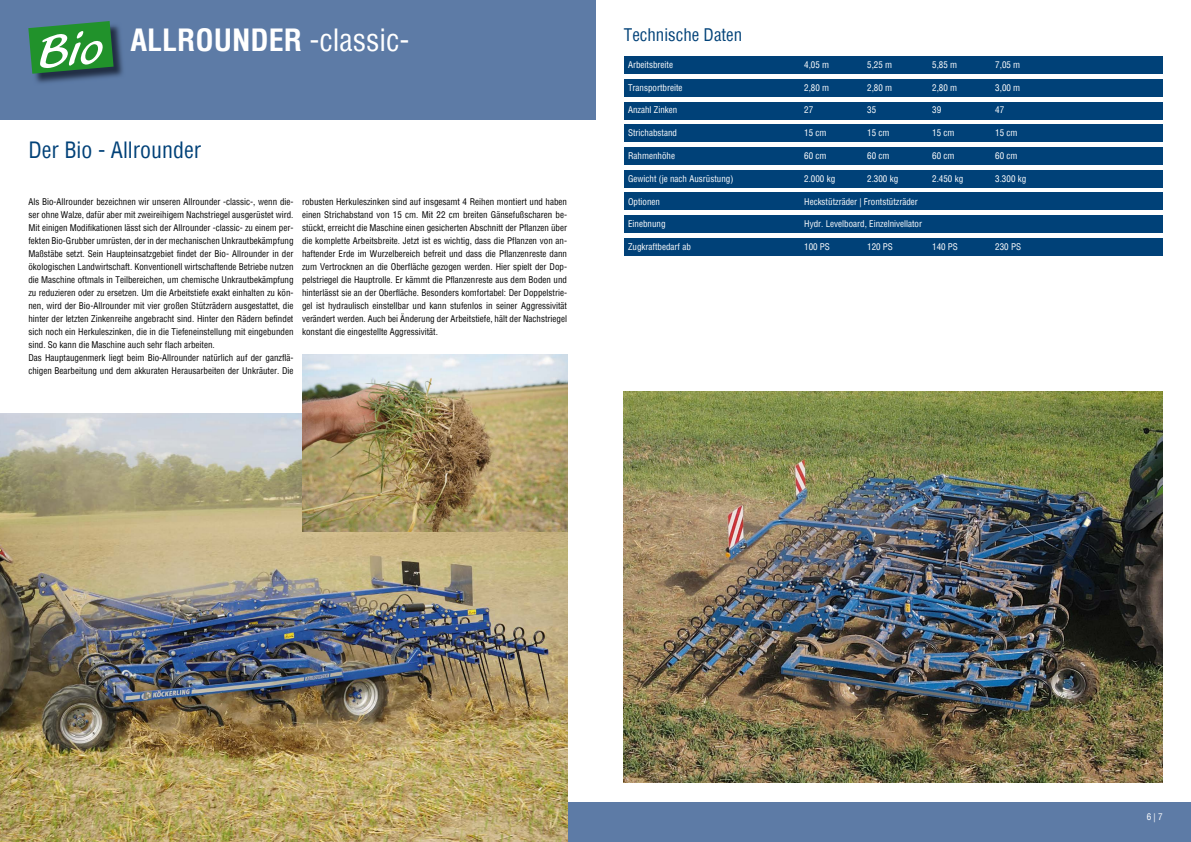
<style>
.page{position:relative;width:1191px;height:842px;background:#fff}
.page>*{position:absolute;margin:0;border:0;box-sizing:border-box;transform-origin:0 0}
.t1{font:700 condensed 30px "Helvetica";color:#fff}
.t2{font:condensed 22px "Helvetica";color:#004178}
.t3{font:condensed 17px "Helvetica";color:#004178}
.t4{font:condensed 9px/13px "Helvetica";color:#000}
.t5{font:condensed 9px "Helvetica";color:#fff}
.s1{font-weight:400}
</style>
<div class="page">
<img style="left:624px;top:391px;width:538px;height:392px">
<div style="left:0;top:802px;width:1191px;height:40px;background:#5d7ba6"></div>
<div style="left:0;top:0;width:595px;height:119px;background:#5d7ba6"></div>
<div style="left:624px;top:57px;width:538px;height:17px;background:#004178"></div>
<div style="left:624px;top:79px;width:538px;height:17px;background:#004178"></div>
<div style="left:624px;top:102px;width:538px;height:17px;background:#004178"></div>
<div style="left:624px;top:125px;width:538px;height:17px;background:#004178"></div>
<div style="left:624px;top:147px;width:538px;height:17px;background:#004178"></div>
<div style="left:624px;top:170px;width:538px;height:17px;background:#004178"></div>
<div style="left:624px;top:193px;width:538px;height:17px;background:#004178"></div>
<div style="left:624px;top:215px;width:538px;height:17px;background:#004178"></div>
<div style="left:624px;top:238px;width:538px;height:17px;background:#004178"></div>
<img style="left:35px;top:25px;width:88px;height:58px">
<img style="left:114px;top:28px;width:9px;height:23px">
<img style="left:0;top:414px;width:567px;height:428px">
<img style="left:302px;top:354px;width:265px;height:177px">
<svg style="left:28px;top:21px;width:86px;height:53px;background:#268739"></svg>
<h1 class="t1" style="left:130px;top:20px;width:281px">ALLROUNDER <span class="s1">-classic-</span></h1>
<h2 class="t2" style="left:28px;top:136px;width:174px">Der Bio - Allrounder</h2>
<p class="t4" style="left:28px;top:195px;width:267px">Als Bio-Allrounder bezeichnen wir unseren Allrounder -classic-, wenn die&shy;ser ohne Walze, dafür aber mit zweireihigem Nachstriegel ausgerüstet wird.<br>Mit einigen Modifikationen lässt sich der Allrounder -classic- zu einem per&shy;fekten Bio-Grubber umrüsten, der in der mechanischen Unkrautbekämpfung Maßstäbe setzt. Sein Haupteinsatzgebiet findet der Bio- Allrounder in der ökologischen Landwirtschaft. Konventionell wirtschaftende Betriebe nutzen die Maschine oftmals in Teilbereichen, um chemische Unkrautbekämpfung zu reduzieren oder zu ersetzen. Um die Arbeitstiefe exakt einhalten zu kön&shy;nen, wird der Bio-Allrounder mit vier großen Stützrädern ausgestattet, die hinter der letzten Zinkenreihe angebracht sind. Hinter den Rädern befindet sich noch ein Herkuleszinken, die in die Tiefeneinstellung mit eingebunden sind. So kann die Maschine auch sehr flach arbeiten.<br>Das Hauptaugenmerk liegt beim Bio-Allrounder natürlich auf der ganzflä&shy;chigen Bearbeitung und dem akkuraten Herausarbeiten der Unkräuter. Die</p>
<p class="t4" style="left:302px;top:195px;width:267px;text-align:justify">robusten Herkuleszinken sind auf insgesamt 4 Reihen montiert und haben einen Strichabstand von 15 cm. Mit 22 cm breiten Gänsefußscharen be&shy;stückt, erreicht die Maschine einen gesicherten Abschnitt der Pflanzen über die komplette Arbeitsbreite. Jetzt ist es wichtig, dass die Pflanzen von an&shy;haftender Erde im Wurzelbereich befreit und dass die Pflanzenreste dann zum Vertrocknen an die Oberfläche gezogen werden. Hier spielt der Dop&shy;pelstriegel die Hauptrolle. Er kämmt die Pflanzenreste aus dem Boden und hinterlässt sie an der Oberfläche. Besonders komfortabel: Der Doppelstrie&shy;gel ist hydraulisch einstellbar und kann stufenlos in seiner Aggressivität verändert werden. Auch bei Änderung der Arbeitstiefe, hält der Nachstriegel konstant die eingestellte Aggressivität.</p>
<h3 class="t3" style="left:624px;top:24px;width:120px">Technische Daten</h3>
<p class="t5" style="left:628px;top:59px;width:46px">Arbeitsbreite</p>
<p class="t5" style="left:804px;top:59px;width:27px">4,05 m</p>
<p class="t5" style="left:867px;top:59px;width:27px">5,25 m</p>
<p class="t5" style="left:932px;top:59px;width:27px">5,85 m</p>
<p class="t5" style="left:995px;top:59px;width:27px">7,05 m</p>
<p class="t5" style="left:628px;top:81px;width:56px">Transportbreite</p>
<p class="t5" style="left:804px;top:81px;width:27px">2,80 m</p>
<p class="t5" style="left:867px;top:81px;width:27px">2,80 m</p>
<p class="t5" style="left:932px;top:81px;width:27px">2,80 m</p>
<p class="t5" style="left:995px;top:81px;width:27px">3,00 m</p>
<p class="t5" style="left:628px;top:104px;width:51px">Anzahl Zinken</p>
<p class="t5" style="left:804px;top:104px;width:10px">27</p>
<p class="t5" style="left:867px;top:104px;width:10px">35</p>
<p class="t5" style="left:932px;top:104px;width:10px">39</p>
<p class="t5" style="left:995px;top:104px;width:10px">47</p>
<p class="t5" style="left:628px;top:127px;width:50px">Strichabstand</p>
<p class="t5" style="left:804px;top:127px;width:24px">15 cm</p>
<p class="t5" style="left:867px;top:127px;width:24px">15 cm</p>
<p class="t5" style="left:932px;top:127px;width:24px">15 cm</p>
<p class="t5" style="left:995px;top:127px;width:24px">15 cm</p>
<p class="t5" style="left:628px;top:150px;width:48px">Rahmenhöhe</p>
<p class="t5" style="left:804px;top:150px;width:24px">60 cm</p>
<p class="t5" style="left:867px;top:150px;width:24px">60 cm</p>
<p class="t5" style="left:932px;top:150px;width:24px">60 cm</p>
<p class="t5" style="left:995px;top:150px;width:24px">60 cm</p>
<p class="t5" style="left:628px;top:173px;width:107px">Gewicht (je nach Ausrüstung)</p>
<p class="t5" style="left:804px;top:173px;width:32px">2.000 kg</p>
<p class="t5" style="left:867px;top:173px;width:32px">2.300 kg</p>
<p class="t5" style="left:932px;top:173px;width:32px">2.450 kg</p>
<p class="t5" style="left:995px;top:173px;width:32px">3.300 kg</p>
<p class="t5" style="left:628px;top:195px;width:33px">Optionen</p>
<p class="t5" style="left:804px;top:195px;width:115px">Heckstützräder | Frontstützräder</p>
<p class="t5" style="left:628px;top:218px;width:39px">Einebnung</p>
<p class="t5" style="left:804px;top:218px;width:119px">Hydr. Levelboard, Einzelnivellator</p>
<p class="t5" style="left:628px;top:241px;width:64px">Zugkraftbedarf ab</p>
<p class="t5" style="left:804px;top:241px;width:27px">100 PS</p>
<p class="t5" style="left:867px;top:241px;width:27px">120 PS</p>
<p class="t5" style="left:932px;top:241px;width:27px">140 PS</p>
<p class="t5" style="left:995px;top:241px;width:27px">230 PS</p>
<p class="t5" style="left:1146px;top:811px;width:17px">6 | 7</p>
</div>
